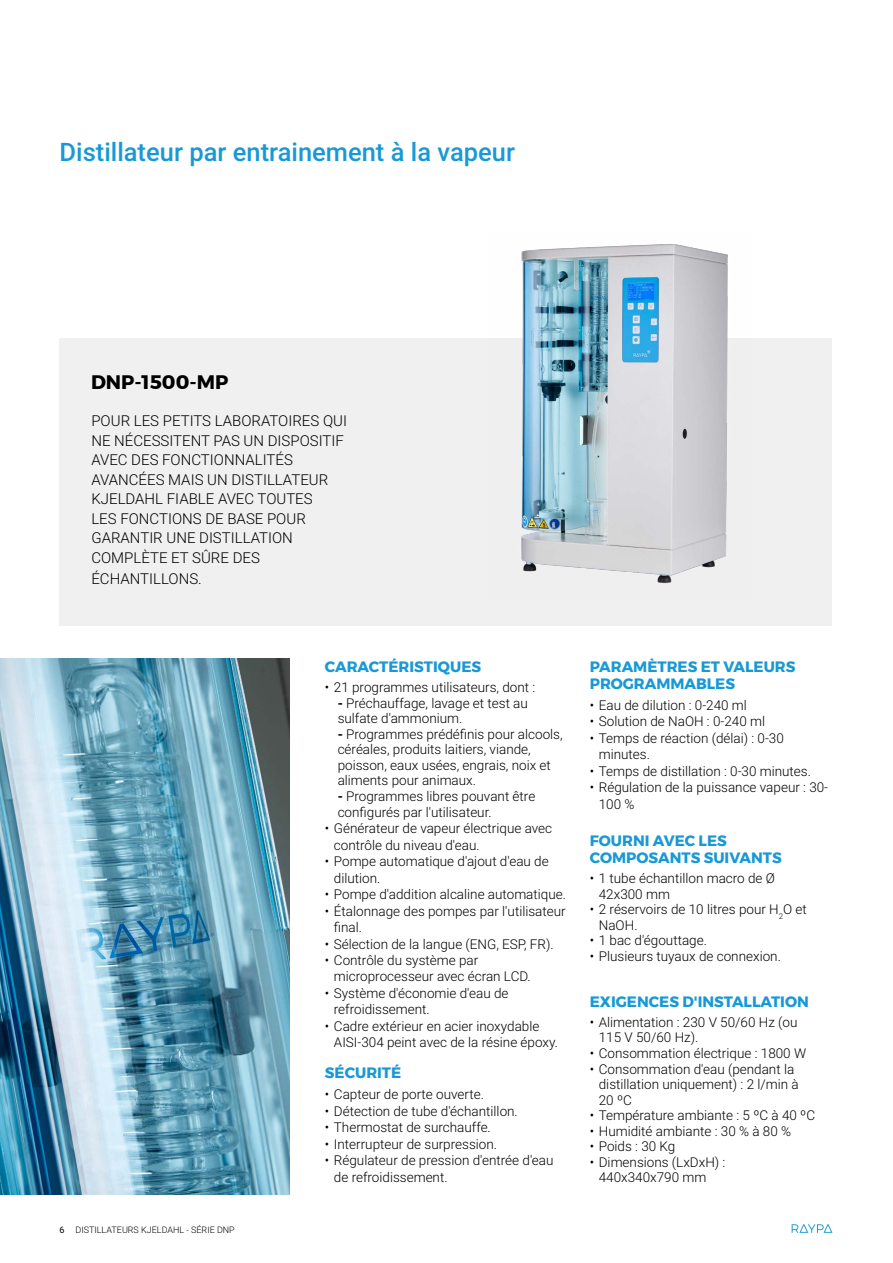
<style>
.page{position:relative;width:893px;height:1263px;background:#fff}
.page>*{position:absolute;margin:0;border:0;box-sizing:border-box;transform-origin:0 0}
.t1{font:500 25.5px "Roboto";color:#1899d6}
.t2{font:700 19.5px "Montserrat";color:#000}
.t3{font:300 15px/19.5px "Roboto";color:#000}
.t4{font:700 15px/17.2px "Montserrat";color:#1899d6}
.t5{font:300 13.5px/16.5px "Roboto";color:#000}
.t6{font:300 9px "Roboto";color:#000}
.s1{font-weight:400}
.s2{font-weight:700}
</style>
<div class="page">
<svg style="left:792px;top:1224px;width:40px;height:9px"></svg>
<div style="left:60px;top:339px;width:772px;height:287px;background:#f0f0f0"></div>
<img style="left:489px;top:244px;width:262px;height:340px">
<img style="left:0;top:658px;width:290px;height:537px">
<h1 class="t1" style="left:60px;top:134px;width:457px">Distillateur par entrainement à la vapeur</h1>
<h2 class="t2" style="left:91px;top:367px;width:139px">DNP-1500-MP</h2>
<p class="t3" style="left:91px;top:411px;width:257px">POUR LES PETITS LABORATOIRES QUI<br>NE NÉCESSITENT PAS UN DISPOSITIF<br>AVEC DES FONCTIONNALITÉS<br>AVANCÉES MAIS UN DISTILLATEUR<br>KJELDAHL FIABLE AVEC TOUTES<br>LES FONCTIONS DE BASE POUR<br>GARANTIR UNE DISTILLATION<br>COMPLÈTE ET SÛRE DES</p>
<p class="t3" style="left:91px;top:568px;width:112px">ÉCHANTILLONS.</p>
<p class="t6" style="left:60px;top:1224px;width:177px"><span class="s1">6</span> DISTILLATEURS KJELDAHL - SÉRIE DNP</p>
<p class="t4" style="left:325px;top:658px;width:158px">CARACTÉRISTIQUES</p>
<p class="t5" style="left:325px;top:679px;width:212px">• 21 programmes utilisateurs, dont :</p>
<p class="t5" style="left:338px;top:695px;width:192px;line-height:15.6px"><span class="s2">-</span> Préchauffage, lavage et test au sulfate d'ammonium.</p>
<p class="t5" style="left:338px;top:726px;width:227px;line-height:15.6px"><span class="s2">-</span> Programmes prédéfinis pour alcools, céréales, produits laitiers, viande, poisson, eaux usées, engrais, noix et aliments pour animaux.</p>
<p class="t5" style="left:338px;top:788px;width:199px;line-height:15.5px"><span class="s2">-</span> Programmes libres pouvant être configurés par l'utilisateur.</p>
<p class="t5" style="left:334px;top:819px;width:220px;text-indent:-9px">• Générateur de vapeur électrique avec contrôle du niveau d'eau.</p>
<p class="t5" style="left:334px;top:852px;width:216px;text-indent:-9px">• Pompe automatique d'ajout d'eau de dilution.</p>
<p class="t5" style="left:325px;top:885px;width:243px">• Pompe d'addition alcaline automatique.</p>
<p class="t5" style="left:334px;top:902px;width:233px;text-indent:-9px">• Étalonnage des pompes par l'utilisateur final.</p>
<p class="t5" style="left:325px;top:935px;width:230px">• Sélection de la langue (ENG, ESP, FR).</p>
<p class="t5" style="left:334px;top:951px;width:198px;text-indent:-9px">• Contrôle du système par microprocesseur avec écran LCD.</p>
<p class="t5" style="left:334px;top:984px;width:176px;text-indent:-9px">• Système d'économie d'eau de refroidissement.</p>
<p class="t5" style="left:334px;top:1017px;width:226px;text-indent:-9px">• Cadre extérieur en acier inoxydable<br>AISI-304 peint avec de la résine époxy.</p>
<p class="t4" style="left:325px;top:1064px;width:78px">SÉCURITÉ</p>
<p class="t5" style="left:325px;top:1085px;width:161px">• Capteur de porte ouverte.</p>
<p class="t5" style="left:325px;top:1102px;width:194px">• Détection de tube d'échantillon.</p>
<p class="t5" style="left:325px;top:1118px;width:167px">• Thermostat de surchauffe.</p>
<p class="t5" style="left:325px;top:1135px;width:174px">• Interrupteur de surpression.</p>
<p class="t5" style="left:334px;top:1151px;width:221px;text-indent:-9px">• Régulateur de pression d'entrée d'eau de refroidissement.</p>
<p class="t4" style="left:590px;top:658px;width:207px">PARAMÈTRES ET VALEURS<br>PROGRAMMABLES</p>
<p class="t5" style="left:590px;top:696px;width:159px">• Eau de dilution : 0-240 ml</p>
<p class="t5" style="left:590px;top:712px;width:177px">• Solution de NaOH : 0-240 ml</p>
<p class="t5" style="left:599px;top:729px;width:187px;text-indent:-9px">• Temps de réaction (délai) : 0-30 minutes.</p>
<p class="t5" style="left:590px;top:762px;width:223px">• Temps de distillation : 0-30 minutes.</p>
<p class="t5" style="left:599px;top:778px;width:231px;text-indent:-9px">• Régulation de la puissance vapeur : 30-<br>100 %</p>
<p class="t4" style="left:590px;top:832px;width:194px">FOURNI AVEC LES<br>COMPOSANTS SUIVANTS</p>
<p class="t5" style="left:599px;top:870px;width:178px;line-height:15.6px;text-indent:-9px">• 1 tube échantillon macro de Ø<br>42x300 mm</p>
<p class="t5" style="left:599px;top:901px;width:210px;line-height:15.6px;text-indent:-9px">• 2 réservoirs de 10 litres pour H<sub>2</sub>O et<br>NaOH.</p>
<p class="t5" style="left:590px;top:931px;width:119px">• 1 bac d'égouttage.</p>
<p class="t5" style="left:590px;top:947px;width:193px">• Plusieurs tuyaux de connexion.</p>
<p class="t4" style="left:590px;top:993px;width:221px">EXIGENCES D'INSTALLATION</p>
<p class="t5" style="left:599px;top:1014px;width:200px;line-height:15.6px;text-indent:-9px">• Alimentation : 230 V 50/60 Hz (ou<br>115 V 50/60 Hz).</p>
<p class="t5" style="left:590px;top:1044px;width:218px">• Consommation électrique : 1800 W</p>
<p class="t5" style="left:599px;top:1060px;width:201px;line-height:15.5px;text-indent:-9px">• Consommation d'eau (pendant la distillation uniquement) : 2 l/min à<br>20 ºC</p>
<p class="t5" style="left:590px;top:1106px;width:227px">• Température ambiante : 5 ºC à 40 ºC</p>
<p class="t5" style="left:590px;top:1122px;width:203px">• Humidité ambiante : 30 % à 80 %</p>
<p class="t5" style="left:590px;top:1137px;width:87px">• Poids : 30 Kg</p>
<p class="t5" style="left:599px;top:1154px;width:128px;line-height:15.5px;text-indent:-9px">• Dimensions (LxDxH) :<br>440x340x790 mm</p>
</div>
